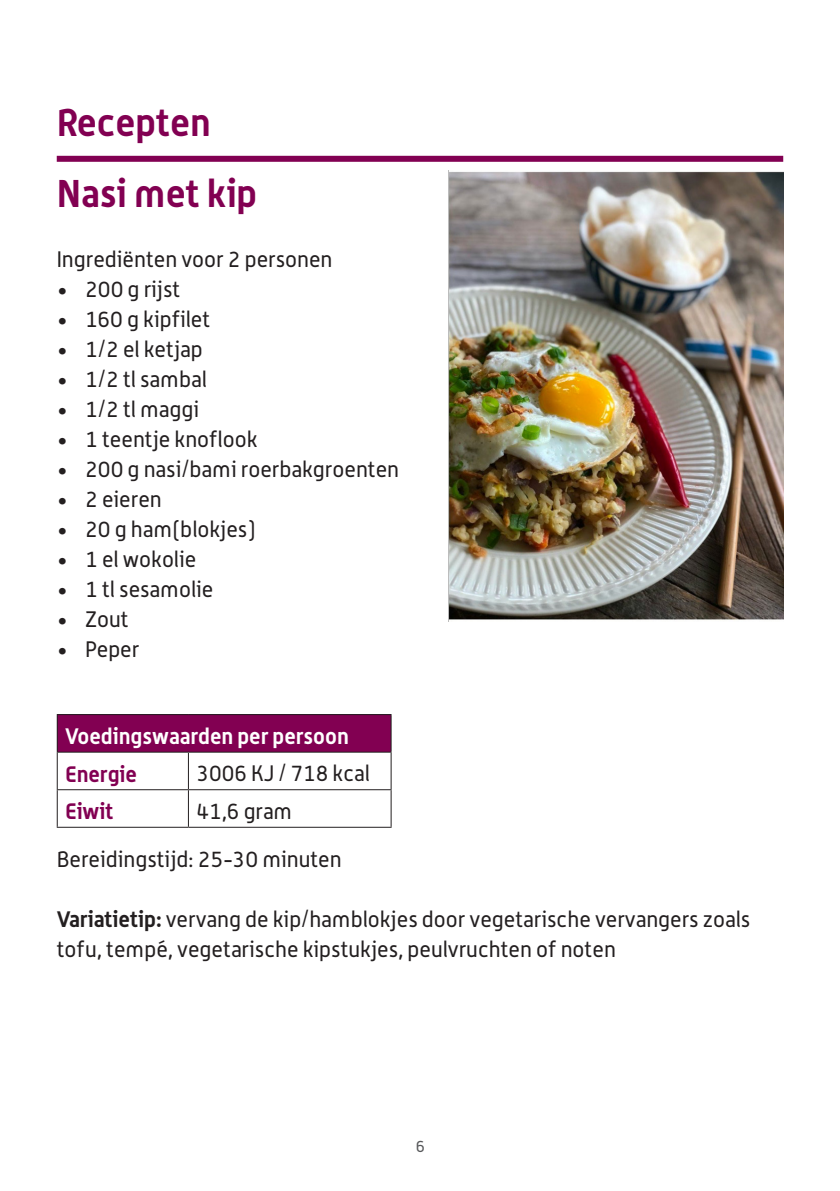
<style>
.page{position:relative;width:840px;height:1191px;background:#fff}
.page>*{position:absolute;margin:0;border:0;box-sizing:border-box;transform-origin:0 0}
.TITEL_55_50{font:700 38px "Alwyn";color:#820052}
.t1{font:22px/30px "Alwyn";color:#231f20}
.t2{font:700 22px "Alwyn";color:#fff}
.t3{font:700 22px "Alwyn";color:#820052}
.t4{font:16px "Alwyn";color:#57585a}
.s1{font-weight:700}
</style>
<div class="page">
<div style="left:57px;top:714px;width:334px;height:38px;background:#820052"></div>
<hr style="left:57px;top:714px;width:131px;height:1px;background:#231f20">
<hr style="left:57px;top:715px;width:1px;height:36px;background:#231f20">
<hr style="left:188px;top:714px;width:203px;height:1px;background:#231f20">
<hr style="left:390px;top:715px;width:1px;height:36px;background:#231f20">
<hr style="left:57px;top:751px;width:131px;height:1px;background:#231f20">
<hr style="left:57px;top:752px;width:1px;height:37px;background:#231f20">
<hr style="left:188px;top:751px;width:203px;height:1px;background:#231f20">
<hr style="left:188px;top:752px;width:1px;height:37px;background:#231f20">
<hr style="left:390px;top:752px;width:1px;height:37px;background:#231f20">
<hr style="left:57px;top:789px;width:131px;height:1px;background:#231f20">
<hr style="left:57px;top:790px;width:1px;height:36px;background:#231f20">
<hr style="left:188px;top:789px;width:203px;height:1px;background:#231f20">
<hr style="left:188px;top:790px;width:1px;height:36px;background:#231f20">
<hr style="left:390px;top:790px;width:1px;height:36px;background:#231f20">
<hr style="left:57px;top:826px;width:131px;height:1px;background:#231f20">
<hr style="left:188px;top:826px;width:203px;height:1px;background:#231f20">
<div style="left:57px;top:156px;width:725px;height:6px;background:#820052"></div>
<img style="left:448px;top:170px;width:334px;height:452px">
<p class="TITEL_55_50" style="left:57px;top:99px;width:155px">Recepten</p>
<p class="TITEL_55_50" style="left:57px;top:170px;width:202px">Nasi met kip</p>
<p class="t1" style="left:57px;top:243px;width:277px">Ingrediënten voor 2 personen</p>
<p class="t1" style="left:57px;top:273px;width:125px">• 200 g rijst</p>
<p class="t1" style="left:57px;top:303px;width:155px">• 160 g kipfilet</p>
<p class="t1" style="left:57px;top:333px;width:147px">• 1/2 el ketjap</p>
<p class="t1" style="left:57px;top:363px;width:151px">• 1/2 tl sambal</p>
<p class="t1" style="left:57px;top:393px;width:144px">• 1/2 tl maggi</p>
<p class="t1" style="left:57px;top:423px;width:202px">• 1 teentje knoflook</p>
<p class="t1" style="left:57px;top:453px;width:343px">• 200 g nasi/bami roerbakgroenten</p>
<p class="t1" style="left:57px;top:483px;width:106px">• 2 eieren</p>
<p class="t1" style="left:57px;top:513px;width:200px">• 20 g ham(blokjes)</p>
<p class="t1" style="left:57px;top:543px;width:141px">• 1 el wokolie</p>
<p class="t1" style="left:57px;top:573px;width:158px">• 1 tl sesamolie</p>
<p class="t1" style="left:57px;top:603px;width:73px">• Zout</p>
<p class="t1" style="left:57px;top:633px;width:84px">• Peper</p>
<p class="t2" style="left:65px;top:722px;width:285px">Voedingswaarden per persoon</p>
<p class="t3" style="left:65px;top:760px;width:73px">Energie</p>
<p class="t1" style="left:196px;top:757px;width:175px">3006 KJ / 718 kcal</p>
<p class="t3" style="left:65px;top:797px;width:50px">Eiwit</p>
<p class="t1" style="left:196px;top:795px;width:97px">41,6 gram</p>
<p class="t1" style="left:57px;top:843px;width:286px">Bereidingstijd: 25-30 minuten</p>
<p class="t1" style="left:57px;top:903px;width:694px"><span class="s1">Variatietip:</span> vervang de kip/hamblokjes door vegetarische vervangers zoals tofu, tempé, vegetarische kipstukjes, peulvruchten of noten</p>
<p class="t4" style="left:415px;top:1137px;width:11px">6</p>
</div>
